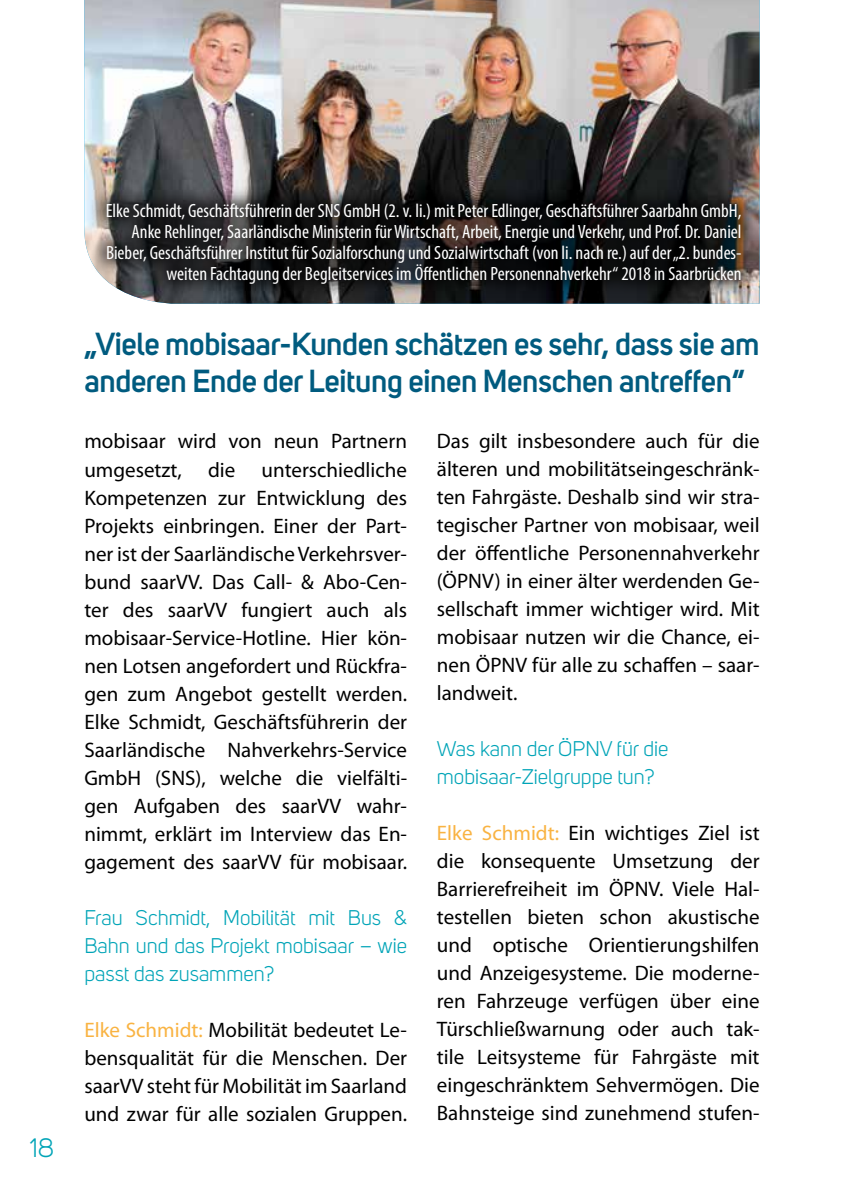
<style>
.page{position:relative;width:844px;height:1191px;background:#fff}
.page>*{position:absolute;margin:0;border:0;box-sizing:border-box;transform-origin:0 0}
.t1{font:600 31.5px/37.8px "Uni Sans";letter-spacing:-.01em;color:#005b7f}
.t2{font:26.25px "Uni Sans";color:#00a4b7}
.t3{font:21px/28px "Myriad Pro";color:#000;text-align:justify}
.t4{font:21px/28px "Uni Sans";color:#00a4b7;text-align:justify}
.t5{font:condensed 19.25px/21px "Myriad Pro";color:#fff;text-align:right}
.s1{color:#f9b342}
</style>
<div class="page">
<img style="left:84px;top:0;width:675px;height:304px">
<div style="left:89px;top:185px;width:669px;height:116px;background:#000;opacity:.7"></div>
<p class="t2" style="left:30px;top:1132px;width:26px">18</p>
<p class="t5" style="left:106px;top:200px;width:637px">Elke Schmidt, Geschäftsführerin der SNS GmbH (2. v. li.) mit Peter Edlinger, Geschäftsführer Saarbahn GmbH, Anke Rehlinger, Saarländische Ministerin für Wirtschaft, Arbeit, Energie und Verkehr, und Prof. Dr. Daniel Bieber, Geschäftsführer Institut für Sozialforschung und Sozialwirtschaft (von li. nach re.) auf der „2. bundes&shy;weiten Fachtagung der Begleitservices im Öffentlichen Personennahverkehr“ 2018 in Saarbrücken</p>
<h1 class="t1" style="left:84px;top:325px;width:676px">„Viele mobisaar-Kunden schätzen es sehr, dass sie am anderen Ende der Leitung einen Menschen antreffen“</h1>
<p class="t3" style="left:84px;top:427px;width:324px">mobisaar wird von neun Partnern umgesetzt, die unterschiedliche Kompetenzen zur Entwicklung des Projekts einbringen. Einer der Part&shy;ner ist der Saarländische Verkehrsver&shy;bund saarVV. Das Call- &amp; Abo-Cen&shy;ter des saarVV fungiert auch als mobisaar-Service-Hotline. Hier kön&shy;nen Lotsen angefordert und Rückfra&shy;gen zum Angebot gestellt werden.<br>Elke Schmidt, Geschäftsführerin der Saarländische Nahverkehrs-Service GmbH (SNS), welche die vielfälti&shy;gen Aufgaben des saarVV wahr&shy;nimmt, erklärt im Interview das En&shy;gagement des saarVV für mobisaar.</p>
<p class="t4" style="left:84px;top:903px;width:324px">Frau Schmidt, Mobilität mit Bus &amp; Bahn und das Projekt mobisaar – wie passt das zusammen?</p>
<p class="t3" style="left:84px;top:1015px;width:324px"><span class="s1">Elke Schmidt:</span> Mobilität bedeutet Le&shy;bensqualität für die Menschen. Der saarVV steht für Mobilität im Saarland und zwar für alle sozialen Gruppen.</p>
<p class="t3" style="left:437px;top:427px;width:324px">Das gilt insbesondere auch für die älteren und mobilitätseingeschränk&shy;ten Fahrgäste. Deshalb sind wir stra&shy;tegischer Partner von mobisaar, weil der öffentliche Personennahverkehr (ÖPNV) in einer älter werdenden Ge&shy;sellschaft immer wichtiger wird. Mit mobisaar nutzen wir die Chance, ei&shy;nen ÖPNV für alle zu schaffen – saar&shy;landweit.</p>
<p class="t4" style="left:437px;top:735px;width:233px">Was kann der ÖPNV für die mobisaar-Zielgruppe tun?</p>
<p class="t3" style="left:437px;top:819px;width:324px"><span class="s1">Elke Schmidt:</span> Ein wichtiges Ziel ist die konsequente Umsetzung der Barrierefreiheit im ÖPNV. Viele Hal&shy;testellen bieten schon akustische und optische Orientierungshilfen und Anzeigesysteme. Die moderne&shy;ren Fahrzeuge verfügen über eine Türschließwarnung oder auch tak&shy;tile Leitsysteme für Fahrgäste mit eingeschränktem Sehvermögen. Die Bahnsteige sind zunehmend stufen-</p>
</div>
